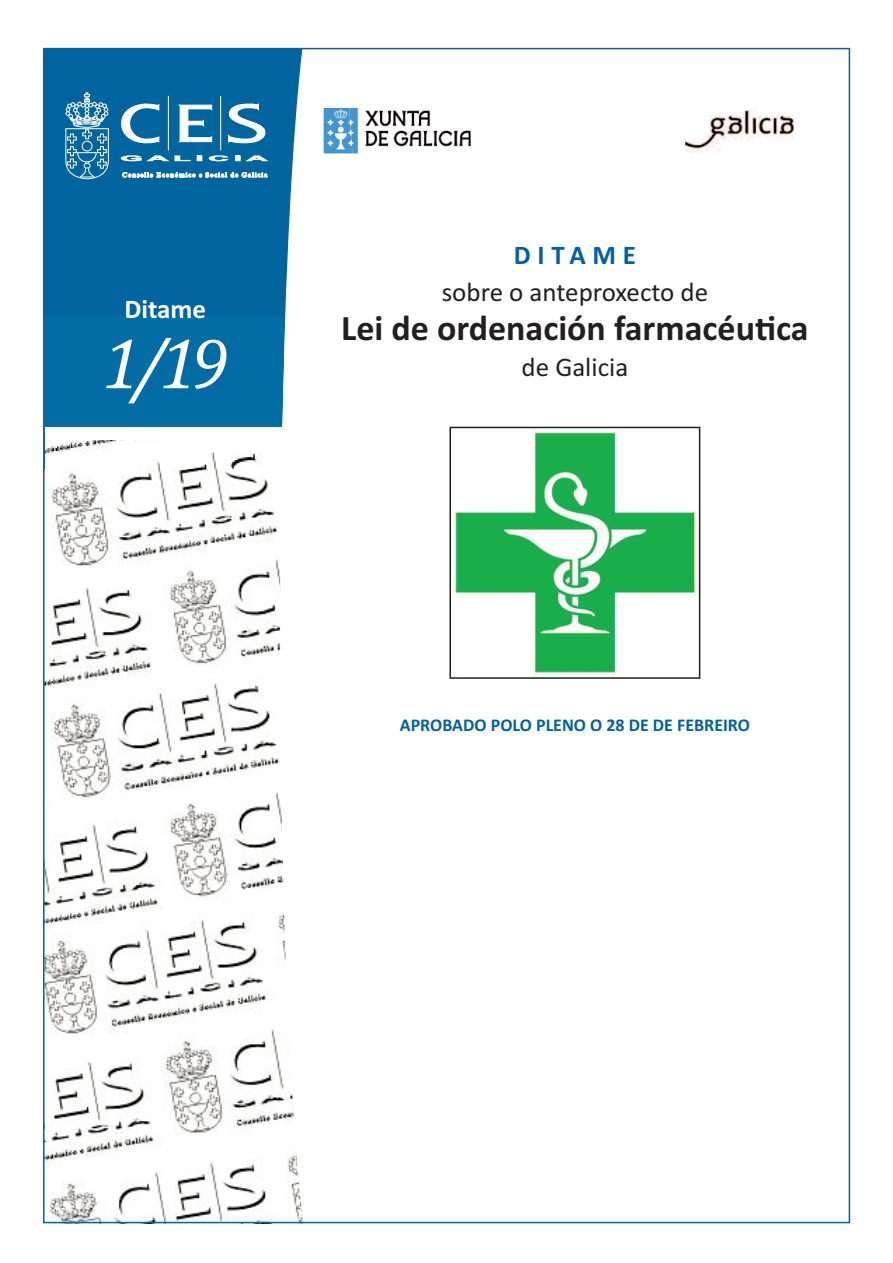
<style>
.page{position:relative;width:893px;height:1263px;background:#fff}
.page>*{position:absolute;margin:0;border:0;box-sizing:border-box;transform-origin:0 0}
.t1{font:italic 72px "Cambria";color:#fff}
.t2{font:700 36px "Calibri";color:#231f20}
.t3{font:27px "Calibri";color:#231f20}
.t4{font:700 27px "Calibri";color:#fff}
.t5{font:700 27px "Calibri";letter-spacing:.25em;color:#0260a4}
.t6{font:700 18px "Calibri";color:#0260a4}
</style>
<div class="page">
<div style="left:43px;top:48px;width:263px;height:379px;background:#00649e"></div>
<svg style="left:66px;top:92px;width:43px;height:87px"></svg>
<svg style="left:122px;top:172px;width:146px;height:6px"></svg>
<hr style="left:168px;top:96px;width:1px;height:54px;background:#fff">
<hr style="left:220px;top:96px;width:1px;height:54px;background:#fff">
<svg style="left:229px;top:104px;width:36px;height:39px"></svg>
<svg style="left:179px;top:105px;width:33px;height:37px"></svg>
<svg style="left:121px;top:104px;width:38px;height:39px"></svg>
<svg style="left:121px;top:155px;width:48px;height:6px"></svg>
<svg style="left:175px;top:156px;width:16px;height:5px"></svg>
<svg style="left:197px;top:156px;width:5px;height:5px"></svg>
<svg style="left:209px;top:155px;width:19px;height:6px"></svg>
<svg style="left:236px;top:156px;width:4px;height:5px"></svg>
<svg style="left:246px;top:156px;width:22px;height:5px"></svg>
<img style="left:46px;top:469px;width:234px;height:751px">
<img style="left:685px;top:108px;width:110px;height:44px">
<svg style="left:280px;top:47px;width:86px;height:1177px"></svg>
<img style="left:45px;top:427px;width:236px;height:42px">
<img style="left:43px;top:316px;width:2px;height:153px">
<img style="left:45px;top:316px;width:236px;height:111px">
<div style="left:281px;top:316px;width:32px;height:153px;background:#fff"></div>
<img style="left:126px;top:316px;width:65px;height:2px">
<img style="left:352px;top:108px;width:119px;height:45px">
<img style="left:324px;top:108px;width:28px;height:45px">
<img style="left:452px;top:430px;width:245px;height:246px">
<div style="left:449px;top:427px;width:251px;height:252px;border:2px solid #231f20"></div>
<h3 class="t4" style="left:124px;top:293px;width:83px">Ditame</h3>
<h1 class="t1" style="left:102px;top:321px;width:128px">1/19</h1>
<h3 class="t5" style="left:514px;top:239px;width:124px">DITAME</h3>
<h3 class="t3" style="left:442px;top:276px;width:268px">sobre o anteproxecto de</h3>
<h2 class="t2" style="left:341px;top:306px;width:469px">Lei de ordenación farmacéutica</h2>
<h3 class="t3" style="left:522px;top:351px;width:108px">de Galicia</h3>
<p class="t6" style="left:400px;top:714px;width:352px">APROBADO POLO PLENO O 28 DE DE FEBREIRO</p>
</div>
